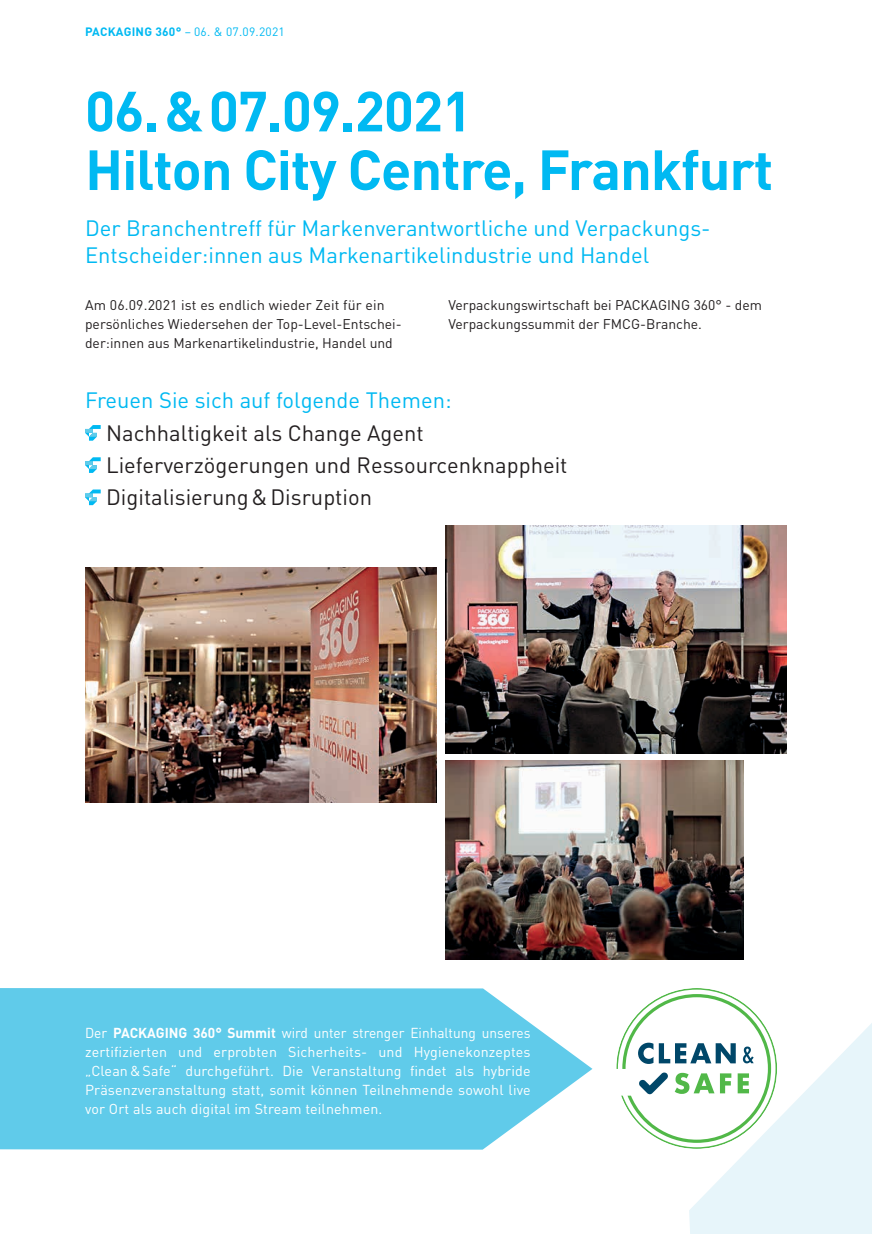
<style>
.page{position:relative;width:872px;height:1234px;background:#fff}
.page>*{position:absolute;margin:0;border:0;box-sizing:border-box;transform-origin:0 0}
.t1{font:700 55.65px/58.5px "DIN";letter-spacing:-.02em;color:#00b9f2}
.t2{font:21.9px/26.4px "DIN";color:#00b9f2}
.t3{font:21.9px/32.2px "DIN";color:#231f20}
.t4{font:14.25px/19px "DIN";letter-spacing:.01em;color:#fff;text-align:justify;scale:.96 1}
.t5{font:13.95px/19px "DIN";color:#231f20}
.t6{font:12px "DIN";letter-spacing:.02em;color:#00b9f2}
.s1{font-weight:700}
</style>
<div class="page">
<svg style="left:0;top:988px;width:592px;height:161px;background:#6ecfeb"></svg>
<img style="left:85px;top:567px;width:352px;height:235px">
<img style="left:445px;top:760px;width:298px;height:199px">
<img style="left:445px;top:525px;width:342px;height:228px">
<svg style="left:85px;top:425px;width:16px;height:15px"></svg>
<svg style="left:85px;top:457px;width:16px;height:16px"></svg>
<svg style="left:85px;top:489px;width:16px;height:16px"></svg>
<svg style="left:616px;top:988px;width:256px;height:245px"></svg>
<p class="t6" style="left:85px;top:24px;width:201px"><span class="s1">PACKAGING 360°</span> – 06. &amp; 07.09.2021</p>
<h1 class="t1" style="left:85px;top:80px;width:689px">06.&amp;07.09.2021<br>Hilton City Centre, Frankfurt</h1>
<h2 class="t2" style="left:85px;top:215px;width:627px">Der Branchentreff für Markenverantwortliche und Verpackungs-<br>Entscheider:innen aus Markenartikelindustrie und Handel</h2>
<p class="t5" style="left:85px;top:295px;width:318px">Am 06.09.2021 ist es endlich wieder Zeit für ein persönliches Wiedersehen der Top-Level-Entschei&shy;der:innen aus Markenartikelindustrie, Handel und</p>
<p class="t5" style="left:448px;top:295px;width:315px">Verpackungswirtschaft bei PACKAGING 360° - dem<br>Verpackungssummit der FMCG-Branche.</p>
<h2 class="t2" style="left:85px;top:387px;width:368px">Freuen Sie sich auf folgende Themen:</h2>
<h2 class="t3" style="left:106px;top:416px;width:463px">Nachhaltigkeit als Change Agent<br>Lieferverzögerungen und Ressourcenknappheit<br>Digitalisierung&amp;Disruption</h2>
<p class="t4" style="left:85px;top:1022px;width:465px">Der <span class="s1">PACKAGING 360° Summit</span> wird unter strenger Einhaltung unseres zertifizierten und erprobten Sicherheits- und Hygienekonzeptes „Clean&amp;Safe“ durchgeführt. Die Veranstaltung findet als hybride Präsenzveranstaltung statt, somit können Teilnehmende sowohl live vor Ort als auch digital im Stream teilnehmen.</p>
</div>
